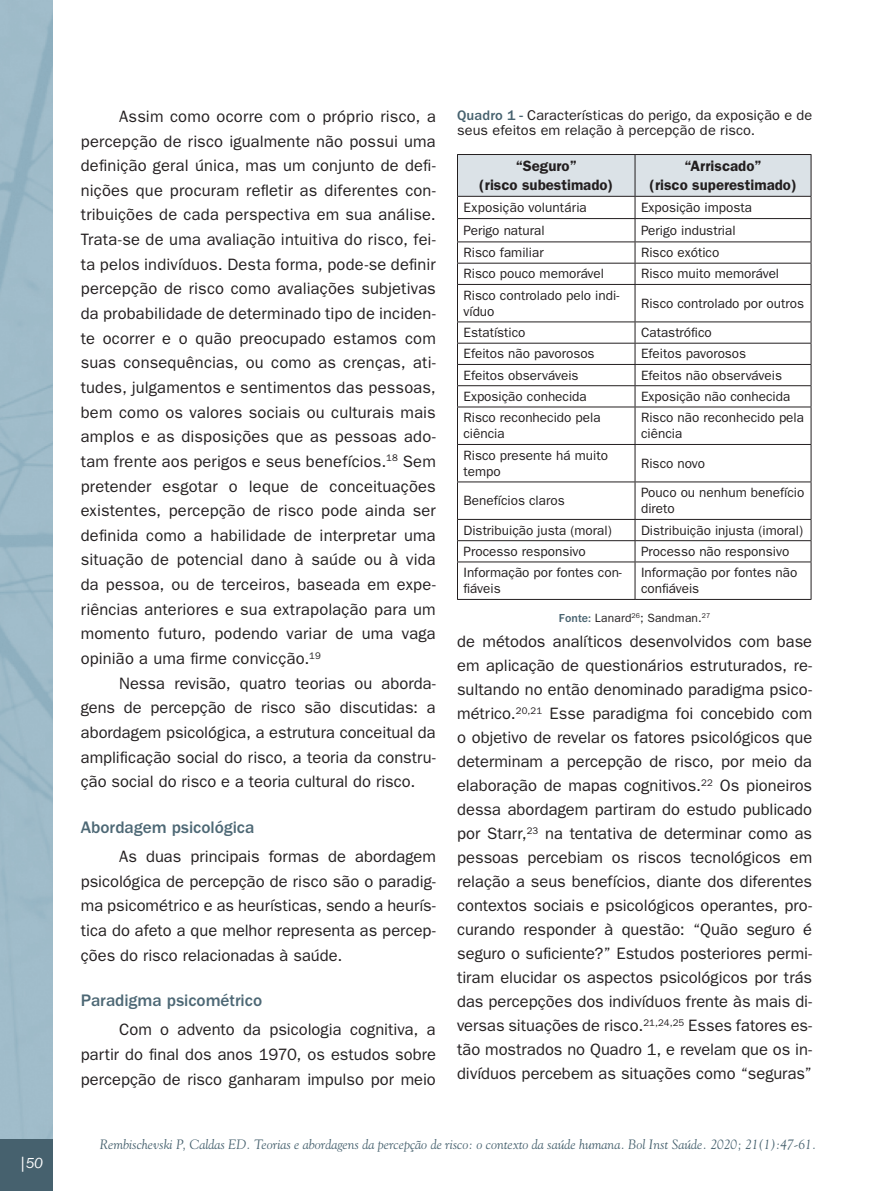
<style>
.page{position:relative;width:893px;height:1191px;background:#fff}
.page>*{position:absolute;margin:0;border:0;box-sizing:border-box;transform-origin:0 0}
.t1{font:500 17.25px "ITC Franklin Gothic Std";color:#4d6875}
.t2{font:16.5px/24.6px "ITC Franklin Gothic Std";letter-spacing:.005em;color:#231f20;text-align:justify}
.t3{font:600 15px/19.5px "ITC Franklin Gothic Std";color:#231f20;text-align:center}
.t4{font:italic 15px "ITC Franklin Gothic Std";color:#fff}
.t5{font:14.25px/15px "ITC Franklin Gothic Std";letter-spacing:.005em;color:#231f20}
.t6{font:13.5px/16.2px "ITC Franklin Gothic Std";color:#231f20}
.t7{font:italic 13.5px "Goudy Std";color:#46616e}
.t8{font:12px "ITC Franklin Gothic Std";letter-spacing:.015em;color:#231f20}
.s1{font-weight:500;color:#46616e}
</style>
<div class="page">
<div style="left:0;top:1139px;width:53px;height:52px;background:#46616e"></div>
<svg style="left:457px;top:154px;width:355px;height:130px"></svg>
<hr style="left:457px;top:284px;width:178px;height:1px;background:#231f20">
<hr style="left:457px;top:285px;width:1px;height:36px;background:#231f20">
<hr style="left:635px;top:284px;width:176px;height:1px;background:#231f20">
<hr style="left:635px;top:285px;width:1px;height:36px;background:#231f20">
<hr style="left:811px;top:285px;width:1px;height:36px;background:#231f20">
<hr style="left:457px;top:321px;width:178px;height:1px;background:#231f20">
<hr style="left:635px;top:321px;width:176px;height:1px;background:#231f20">
<hr style="left:457px;top:343px;width:178px;height:1px;background:#231f20">
<hr style="left:635px;top:343px;width:176px;height:1px;background:#231f20">
<hr style="left:457px;top:364px;width:178px;height:1px;background:#231f20">
<hr style="left:635px;top:364px;width:176px;height:1px;background:#231f20">
<hr style="left:457px;top:385px;width:178px;height:1px;background:#231f20">
<svg style="left:457px;top:322px;width:1px;height:84px"></svg>
<hr style="left:635px;top:385px;width:176px;height:1px;background:#231f20">
<svg style="left:635px;top:322px;width:1px;height:84px"></svg>
<svg style="left:811px;top:322px;width:1px;height:84px"></svg>
<hr style="left:457px;top:406px;width:178px;height:1px;background:#231f20">
<hr style="left:457px;top:407px;width:1px;height:37px;background:#231f20">
<hr style="left:635px;top:406px;width:176px;height:1px;background:#231f20">
<hr style="left:635px;top:407px;width:1px;height:37px;background:#231f20">
<hr style="left:811px;top:407px;width:1px;height:37px;background:#231f20">
<hr style="left:457px;top:444px;width:178px;height:1px;background:#231f20">
<hr style="left:457px;top:445px;width:1px;height:36px;background:#231f20">
<hr style="left:635px;top:444px;width:176px;height:1px;background:#231f20">
<hr style="left:635px;top:445px;width:1px;height:36px;background:#231f20">
<hr style="left:811px;top:445px;width:1px;height:36px;background:#231f20">
<hr style="left:457px;top:481px;width:178px;height:1px;background:#231f20">
<hr style="left:457px;top:482px;width:1px;height:37px;background:#231f20">
<hr style="left:635px;top:481px;width:176px;height:1px;background:#231f20">
<hr style="left:635px;top:482px;width:1px;height:37px;background:#231f20">
<hr style="left:811px;top:482px;width:1px;height:37px;background:#231f20">
<hr style="left:457px;top:519px;width:178px;height:1px;background:#231f20">
<hr style="left:635px;top:519px;width:176px;height:1px;background:#231f20">
<hr style="left:457px;top:540px;width:178px;height:1px;background:#231f20">
<svg style="left:457px;top:520px;width:1px;height:41px"></svg>
<hr style="left:635px;top:540px;width:176px;height:1px;background:#231f20">
<svg style="left:635px;top:520px;width:1px;height:41px"></svg>
<svg style="left:811px;top:520px;width:1px;height:41px"></svg>
<hr style="left:457px;top:561px;width:178px;height:1px;background:#231f20">
<hr style="left:457px;top:562px;width:1px;height:37px;background:#231f20">
<hr style="left:635px;top:561px;width:176px;height:1px;background:#231f20">
<hr style="left:635px;top:562px;width:1px;height:37px;background:#231f20">
<hr style="left:811px;top:562px;width:1px;height:37px;background:#231f20">
<hr style="left:457px;top:599px;width:178px;height:1px;background:#231f20">
<hr style="left:635px;top:599px;width:176px;height:1px;background:#231f20">
<hr style="left:457px;top:154px;width:178px;height:1px;background:#231f20">
<hr style="left:457px;top:155px;width:1px;height:41px;background:#231f20">
<hr style="left:635px;top:154px;width:176px;height:1px;background:#231f20">
<hr style="left:811px;top:155px;width:1px;height:41px;background:#231f20">
<hr style="left:457px;top:196px;width:178px;height:1px;background:#231f20">
<hr style="left:635px;top:196px;width:176px;height:1px;background:#231f20">
<p class="t4" style="left:19px;top:1154px;width:26px">| 50</p>
<p class="t2" style="left:81px;top:104px;width:357px;text-indent:38px">Assim como ocorre com o próprio risco, a percepção de risco igualmente não possui uma definição geral única, mas um conjunto de defi&shy;nições que procuram refletir as diferentes con&shy;tribuições de cada perspectiva em sua análise.<br>Trata-se de uma avaliação intuitiva do risco, fei&shy;ta pelos indivíduos. Desta forma, pode-se definir percepção de risco como avaliações subjetivas da probabilidade de determinado tipo de inciden&shy;te ocorrer e o quão preocupado estamos com suas consequências, ou como as crenças, ati&shy;tudes, julgamentos e sentimentos das pessoas, bem como os valores sociais ou culturais mais amplos e as disposições que as pessoas ado&shy;tam frente aos perigos e seus benefícios.<sup>18</sup> Sem pretender esgotar o leque de conceituações existentes, percepção de risco pode ainda ser definida como a habilidade de interpretar uma situação de potencial dano à saúde ou à vida da pessoa, ou de terceiros, baseada em expe&shy;riências anteriores e sua extrapolação para um momento futuro, podendo variar de uma vaga opinião a uma firme convicção.<sup>19</sup></p>
<p class="t2" style="left:81px;top:671px;width:357px;text-indent:38px">Nessa revisão, quatro teorias ou aborda&shy;gens de percepção de risco são discutidas: a abordagem psicológica, a estrutura conceitual da amplificação social do risco, a teoria da constru&shy;ção social do risco e a teoria cultural do risco.</p>
<p class="t1" style="left:81px;top:817px;width:175px">Abordagem psicológica</p>
<p class="t2" style="left:81px;top:844px;width:357px;text-indent:38px">As duas principais formas de abordagem psicológica de percepção de risco são o paradig&shy;ma psicométrico e as heurísticas, sendo a heurís&shy;tica do afeto a que melhor representa as percep&shy;ções do risco relacionadas à saúde.</p>
<p class="t1" style="left:81px;top:991px;width:183px">Paradigma psicométrico</p>
<p class="t2" style="left:81px;top:1017px;width:357px;text-indent:38px">Com o advento da psicologia cognitiva, a partir do final dos anos 1970, os estudos sobre percepção de risco ganharam impulso por meio</p>
<p class="t5" style="left:457px;top:108px;width:357px"><span class="s1">Quadro 1 -</span> Características do perigo, da exposição e de seus efeitos em relação à percepção de risco.</p>
<p class="t3" style="left:479px;top:156px;width:136px">“Seguro”<br>(risco subestimado)</p>
<p class="t3" style="left:649px;top:156px;width:149px">“Arriscado”<br>(risco superestimado)</p>
<p class="t6" style="left:463px;top:199px;width:125px">Exposição voluntária</p>
<p class="t6" style="left:641px;top:199px;width:112px">Exposição imposta</p>
<p class="t6" style="left:463px;top:222px;width:83px">Perigo natural</p>
<p class="t6" style="left:641px;top:222px;width:96px">Perigo industrial</p>
<p class="t6" style="left:463px;top:244px;width:82px">Risco familiar</p>
<p class="t6" style="left:641px;top:244px;width:80px">Risco exótico</p>
<p class="t6" style="left:463px;top:266px;width:142px">Risco pouco memorável</p>
<p class="t6" style="left:641px;top:266px;width:140px">Risco muito memorável</p>
<p class="t6" style="left:463px;top:287px;width:157px">Risco controlado pelo indi&shy;víduo</p>
<p class="t6" style="left:641px;top:295px;width:165px">Risco controlado por outros</p>
<p class="t6" style="left:463px;top:324px;width:64px">Estatístico</p>
<p class="t6" style="left:641px;top:324px;width:72px">Catastrófico</p>
<p class="t6" style="left:463px;top:346px;width:133px">Efeitos não pavorosos</p>
<p class="t6" style="left:641px;top:346px;width:107px">Efeitos pavorosos</p>
<p class="t6" style="left:463px;top:367px;width:117px">Efeitos observáveis</p>
<p class="t6" style="left:641px;top:367px;width:143px">Efeitos não observáveis</p>
<p class="t6" style="left:463px;top:388px;width:125px">Exposição conhecida</p>
<p class="t6" style="left:641px;top:388px;width:151px">Exposição não conhecida</p>
<p class="t6" style="left:463px;top:410px;width:139px">Risco reconhecido pela ciência</p>
<p class="t6" style="left:641px;top:410px;width:165px">Risco não reconhecido pela ciência</p>
<p class="t6" style="left:463px;top:447px;width:146px">Risco presente há muito tempo</p>
<p class="t6" style="left:641px;top:455px;width:66px">Risco novo</p>
<p class="t6" style="left:463px;top:493px;width:103px">Benefícios claros</p>
<p class="t6" style="left:641px;top:484px;width:165px">Pouco ou nenhum benefício direto</p>
<p class="t6" style="left:463px;top:522px;width:150px">Distribuição justa (moral)</p>
<p class="t6" style="left:641px;top:522px;width:163px">Distribuição injusta (imoral)</p>
<p class="t6" style="left:463px;top:543px;width:124px">Processo responsivo</p>
<p class="t6" style="left:641px;top:543px;width:150px">Processo não responsivo</p>
<p class="t6" style="left:463px;top:564px;width:160px">Informação por fontes con&shy;fiáveis</p>
<p class="t6" style="left:641px;top:564px;width:158px">Informação por fontes não confiáveis</p>
<p class="t8" style="left:559px;top:610px;width:153px"><span class="s1">Fonte:</span> Lanard<sup>26</sup>; Sandman.<sup>27</sup></p>
<p class="t2" style="left:457px;top:630px;width:357px;line-height:24px">de métodos analíticos desenvolvidos com base em aplicação de questionários estruturados, re&shy;sultando no então denominado paradigma psico&shy;métrico.<sup>20,21</sup> Esse paradigma foi concebido com o objetivo de revelar os fatores psicológicos que determinam a percepção de risco, por meio da elaboração de mapas cognitivos.<sup>22</sup> Os pioneiros dessa abordagem partiram do estudo publicado por Starr,<sup>23</sup> na tentativa de determinar como as pessoas percebiam os riscos tecnológicos em relação a seus benefícios, diante dos diferentes contextos sociais e psicológicos operantes, pro&shy;curando responder à questão: “Quão seguro é seguro o suficiente?” Estudos posteriores permi&shy;tiram elucidar os aspectos psicológicos por trás das percepções dos indivíduos frente às mais di&shy;versas situações de risco.<sup>21,24,25</sup> Esses fatores es&shy;tão mostrados no Quadro 1, e revelam que os in&shy;divíduos percebem as situações como “seguras”</p>
<p class="t7" style="left:100px;top:1136px;width:718px">Rembischevski P, Caldas ED. Teorias e abordagens da percepção de risco: o contexto da saúde humana. Bol Inst Saúde. 2020; 21(1):47-61.</p>
</div>
